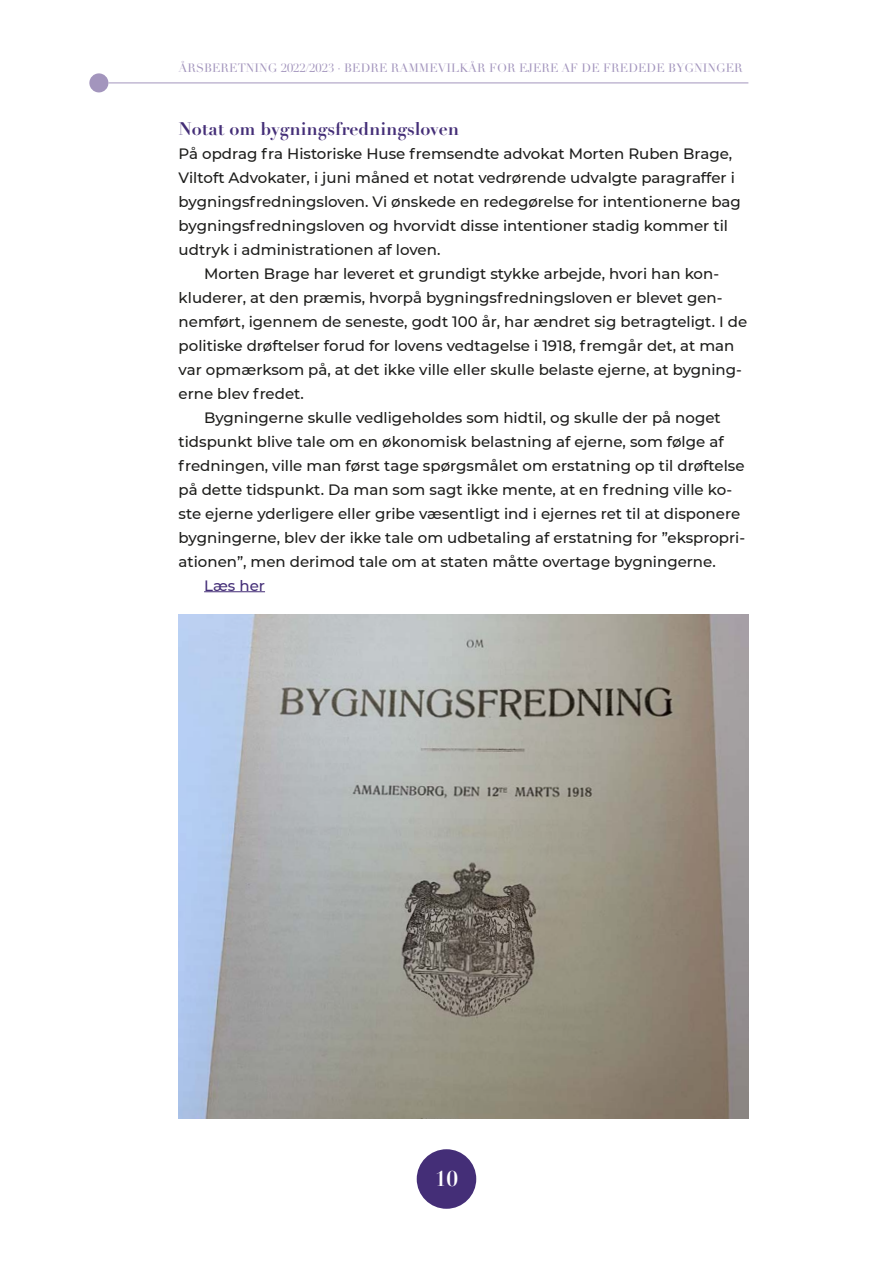
<style>
.page{position:relative;width:893px;height:1263px;background:#fff}
.page>*{position:absolute;margin:0;border:0;box-sizing:border-box;transform-origin:0 0}
.t1{font:700 21px "Didot LT Pro";color:#fff}
.t2{font:700 18px "Didot LT Pro";color:#442e77}
.t3{font:500 15px/24px "Montserrat";color:#1d1d1b}
.t4{font:500 15px "Montserrat";color:#442e77}
.t5{font:12px "Didot LT Pro";color:#a395bd}
</style>
<div class="page">
<div style="left:89px;top:73px;width:19px;height:19px;background:#a395bd;border-radius:50%"></div>
<hr style="left:108px;top:83px;width:640px;height:1px;background:#a395bd">
<hr style="left:204px;top:591px;width:61px;height:1px;background:#442e77">
<img style="left:179px;top:615px;width:569px;height:503px">
<div style="left:417px;top:1149px;width:59px;height:60px;background:#442e77;border-radius:50%"></div>
<p class="t5" style="left:179px;top:61px;width:364px">ÅRSBERETNING 2022/2023 · BE DRE RAMMEVILKÅR FOR EJERE</p>
<p class="t5" style="left:561px;top:61px;width:133px">AF DE FREDEDE BYGNINGER</p>
<p class="t2" style="left:179px;top:117px;width:282px">Notat om bygningsfredningsloven</p>
<p class="t3" style="left:179px;top:141px;width:564px">På opdrag fra Historiske Huse fremsendte advokat Morten Ruben Brage, Viltoft Advokater, i juni måned et notat vedrørende udvalgte paragraffer i bygningsfredningsloven. Vi ønskede en redegørelse for intentionerne bag bygningsfredningsloven og hvorvidt disse intentioner stadig kommer til udtryk i administrationen af loven.</p>
<p class="t3" style="left:204px;top:261px;width:516px">Morten Brage har leveret et grundigt stykke arbejde, hvori han kon-</p>
<p class="t3" style="left:179px;top:285px;width:545px">kluderer, at den præmis, hvorpå bygningsfredningsloven er blevet gen-</p>
<p class="t3" style="left:179px;top:309px;width:570px">nemført, igennem de seneste, godt 100 år, har ændret sig betragteligt. I de</p>
<p class="t3" style="left:179px;top:333px;width:557px">politiske drøftelser forud for lovens vedtagelse i 1918, fremgår det, at man</p>
<p class="t3" style="left:179px;top:357px;width:565px">var opmærksom på, at det ikke ville eller skulle belaste ejerne, at bygning-</p>
<p class="t3" style="left:179px;top:381px;width:127px">erne blev fredet.</p>
<p class="t3" style="left:204px;top:405px;width:518px">Bygningerne skulle vedligeholdes som hidtil, og skulle der på noget</p>
<p class="t3" style="left:179px;top:429px;width:547px">tidspunkt blive tale om en økonomisk belastning af ejerne, som følge af</p>
<p class="t3" style="left:179px;top:453px;width:567px">fredningen, ville man først tage spørgsmålet om erstatning op til drøftelse</p>
<p class="t3" style="left:179px;top:477px;width:555px">på dette tidspunkt. Da man som sagt ikke mente, at en fredning ville ko-</p>
<p class="t3" style="left:179px;top:501px;width:563px">ste ejerne yderligere eller gribe væsentligt ind i ejernes ret til at disponere</p>
<p class="t3" style="left:179px;top:525px;width:568px">bygningerne, blev der ikke tale om udbetaling af erstatning for ”ekspropri-</p>
<p class="t3" style="left:179px;top:549px;width:539px">ationen”, men derimod tale om at staten måtte overtage bygningerne.</p>
<p class="t4" style="left:204px;top:575px;width:62px">Læs her</p>
<h1 class="t1" style="left:435px;top:1165px;width:25px">10</h1>
</div>
